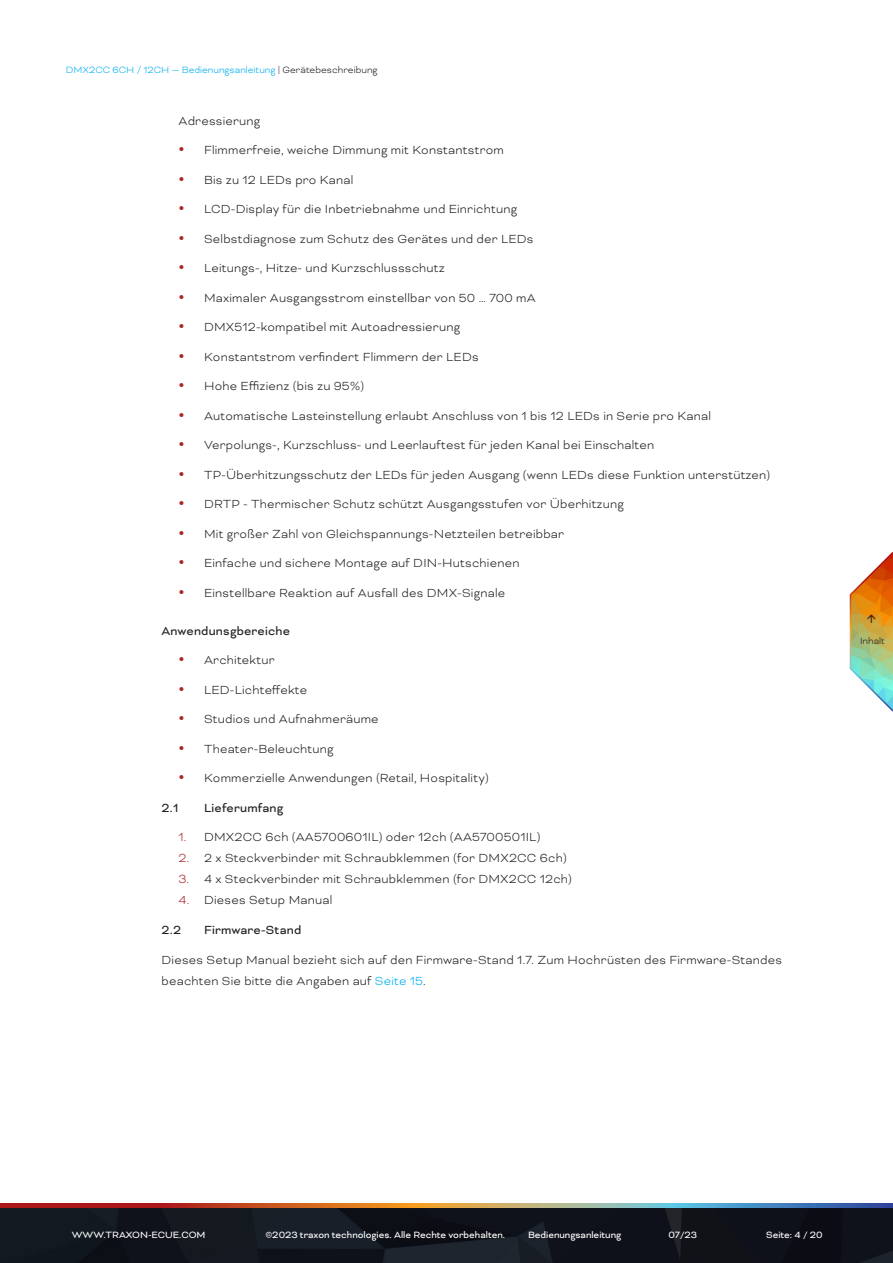
<style>
.page{position:relative;width:893px;height:1263px;background:#fff}
.page>*{position:absolute;margin:0;border:0;box-sizing:border-box;transform-origin:0 0}
.Text__Introductions_Black_DE{font:300 13.5px/21px "Bicyclette";letter-spacing:.015em;color:#231f20}
.Text_Paragraph_Head_DE{font:13.5px "Bicyclette";letter-spacing:.015em;color:#231f20}
.t1{font:10.5px "Bicyclette";color:#fff}
.t2{font:300 10.5px "Bicyclette";color:#00aeef}
.t3{font:300 10.5px "Bicyclette";color:#231f20}
.s1{color:#231f20}
.s2{color:#aa2527}
.s3{color:#00aeef}
</style>
<div class="page">
<img style="left:0;top:1207px;width:893px;height:56px">
<svg style="left:0;top:1203px;width:893px;height:4px;background:#9f7262"></svg>
<svg style="left:849px;top:552px;width:44px;height:160px"></svg>
<p class="t2" style="left:66px;top:64px;width:313px">DMX2CC 6CH / 12CH — Bedienungsanleitung <span class="s1">| Gerätebeschreibung</span></p>
<p class="Text__Introductions_Black_DE" style="left:179px;top:110px;width:83px">Adressierung</p>
<p class="Text__Introductions_Black_DE" style="left:204px;top:139px;width:301px">Flimmerfreie, weiche Dimmung mit Konstantstrom</p>
<p class="Text__Introductions_Black_DE" style="left:204px;top:169px;width:151px">Bis zu 12 LEDs pro Kanal</p>
<p class="Text__Introductions_Black_DE" style="left:204px;top:198px;width:315px">LCD-Display für die Inbetriebnahme und Einrichtung</p>
<p class="Text__Introductions_Black_DE" style="left:204px;top:228px;width:331px">Selbstdiagnose zum Schutz des Gerätes und der LEDs</p>
<p class="Text__Introductions_Black_DE" style="left:204px;top:257px;width:242px">Leitungs-, Hitze- und Kurzschlussschutz</p>
<p class="Text__Introductions_Black_DE" style="left:204px;top:287px;width:333px">Maximaler Ausgangsstrom einstellbar von 50 … 700 mA</p>
<p class="Text__Introductions_Black_DE" style="left:204px;top:316px;width:258px">DMX512-kompatibel mit Autoadressierung</p>
<p class="Text__Introductions_Black_DE" style="left:204px;top:346px;width:276px">Konstantstrom verfindert Flimmern der LEDs</p>
<p class="Text__Introductions_Black_DE" style="left:204px;top:375px;width:162px">Hohe Effizienz (bis zu 95%)</p>
<p class="Text__Introductions_Black_DE" style="left:204px;top:405px;width:508px">Automatische Lasteinstellung erlaubt Anschluss von 1 bis 12 LEDs in Serie pro Kanal</p>
<p class="Text__Introductions_Black_DE" style="left:204px;top:434px;width:452px">Verpolungs-, Kurzschluss- und Leerlauftest für jeden Kanal bei Einschalten</p>
<p class="Text__Introductions_Black_DE" style="left:204px;top:464px;width:568px">TP-Überhitzungsschutz der LEDs für jeden Ausgang (wenn LEDs diese Funktion unterstützen)</p>
<p class="Text__Introductions_Black_DE" style="left:204px;top:493px;width:421px">DRTP - Thermischer Schutz schützt Ausgangsstufen vor Überhitzung</p>
<p class="Text__Introductions_Black_DE" style="left:204px;top:523px;width:362px">Mit großer Zahl von Gleichspannungs-Netzteilen betreibbar</p>
<p class="Text__Introductions_Black_DE" style="left:204px;top:552px;width:317px">Einfache und sichere Montage auf DIN-Hutschienen</p>
<p class="Text__Introductions_Black_DE" style="left:204px;top:582px;width:303px">Einstellbare Reaktion auf Ausfall des DMX-Signale</p>
<p class="Text_Paragraph_Head_DE" style="left:162px;top:623px;width:130px">Anwendunsgbereiche</p>
<p class="Text__Introductions_Black_DE" style="left:204px;top:649px;width:72px">Architektur</p>
<p class="Text__Introductions_Black_DE" style="left:204px;top:679px;width:105px">LED-Lichteffekte</p>
<p class="Text__Introductions_Black_DE" style="left:204px;top:708px;width:176px">Studios und Aufnahmeräume</p>
<p class="Text__Introductions_Black_DE" style="left:204px;top:738px;width:131px">Theater-Beleuchtung</p>
<p class="Text__Introductions_Black_DE" style="left:204px;top:767px;width:286px">Kommerzielle Anwendungen (Retail, Hospitality)</p>
<p class="Text_Paragraph_Head_DE" style="left:162px;top:800px;width:18px">2.1</p>
<p class="Text_Paragraph_Head_DE" style="left:204px;top:800px;width:81px">Lieferumfang</p>
<p class="Text__Introductions_Black_DE" style="left:179px;top:827px;width:363px"><span class="s2">1.</span> DMX2CC 6ch (AA5700601IL) oder 12ch (AA5700501IL)</p>
<p class="Text__Introductions_Black_DE" style="left:179px;top:848px;width:390px"><span class="s2">2.</span> 2 x Steckverbinder mit Schraubklemmen (for DMX2CC 6ch)</p>
<p class="Text__Introductions_Black_DE" style="left:179px;top:869px;width:395px"><span class="s2">3.</span> 4 x Steckverbinder mit Schraubklemmen (for DMX2CC 12ch)</p>
<p class="Text__Introductions_Black_DE" style="left:179px;top:890px;width:155px"><span class="s2">4.</span> Dieses Setup Manual</p>
<p class="Text_Paragraph_Head_DE" style="left:162px;top:922px;width:21px">2.2</p>
<p class="Text_Paragraph_Head_DE" style="left:204px;top:922px;width:99px">Firmware-Stand</p>
<p class="Text__Introductions_Black_DE" style="left:162px;top:949px;width:622px">Dieses Setup Manual bezieht sich auf den Firmware-Stand 1.7. Zum Hochrüsten des Firmware-Standes beachten Sie bitte die Angaben auf <span class="s3">Seite 15</span>.</p>
<p class="t3" style="left:860px;top:634px;width:26px">Inhalt</p>
<p class="t1" style="left:72px;top:1229px;width:135px">WWW.TRAXON-ECUE.COM</p>
<p class="t1" style="left:265px;top:1229px;width:241px">©2023 traxon technologies. Alle Rechte vorbehalten.</p>
<p class="t1" style="left:528px;top:1229px;width:95px">Bedienungsanleitung</p>
<p class="t1" style="left:668px;top:1229px;width:30px">07/23</p>
<p class="t1" style="left:766px;top:1229px;width:58px">Seite: 4 / 20</p>
</div>
